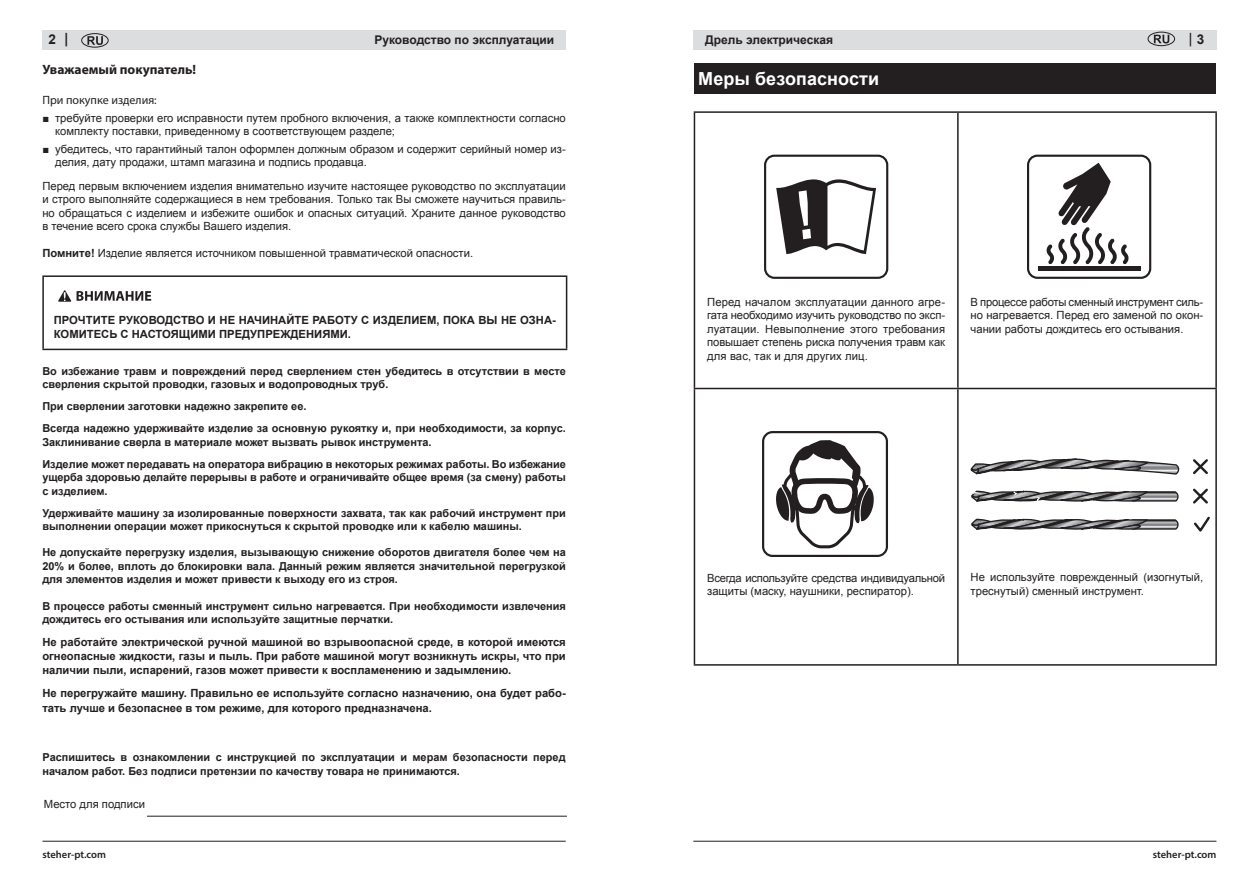
<style>
.page{position:relative;width:1259px;height:893px;background:#fff}
.page>*{position:absolute;margin:0;border:0;box-sizing:border-box;transform-origin:0 0}
.t1{font:700 18px "Arial";letter-spacing:.005em;color:#fff}
.t2{font:700 13.5px "Myriad Pro";color:#231f20}
.t3{font:700 13.5px "Arial";color:#231f20}
.t4{font:600 13.5px "Myriad Pro";color:#231f20}
.t5{font:700 12px "Arial";color:#231f20}
.t6{font:12px "Myriad Pro";color:#231f20}
.t7{font:11.25px/13.5px "Arial";color:#231f20}
.t8{font:700 11.25px/14.2px "Arial";color:#231f20}
.t9{font:11.25px/13.5px "Arial";letter-spacing:-.02em;color:#231f20}
.t10{font:700 10.95px/13.5px "Arial";color:#231f20}
.t11{font:600 10.5px "Myriad Pro";color:#231f20}
.s1{font-family:"Myriad Pro"}
.s2{font-family:"Arial";font-weight:700}
.s3{font-family:"Times New Roman"}
.s4{font-weight:700}
</style>
<div class="page">
<div style="left:693px;top:30px;width:523px;height:20px;background:#dcdddf"></div>
<div style="left:43px;top:30px;width:523px;height:20px;background:#dcdddf"></div>
<hr style="left:693px;top:841px;width:523px;height:1px;background:#231f20">
<hr style="left:43px;top:841px;width:523px;height:1px;background:#231f20">
<svg style="left:1153px;top:35px;width:16px;height:8px"></svg>
<div style="left:1147px;top:32px;width:28px;height:14px;border:1px solid #231f20;border-radius:50%"></div>
<svg style="left:87px;top:36px;width:16px;height:9px"></svg>
<div style="left:81px;top:33px;width:27px;height:15px;border:1px solid #231f20;border-radius:50%"></div>
<hr style="left:42px;top:275px;width:525px;height:2px;background:#231f20">
<hr style="left:42px;top:277px;width:2px;height:72px;background:#231f20">
<hr style="left:566px;top:277px;width:1px;height:72px;background:#231f20">
<hr style="left:42px;top:349px;width:525px;height:1px;background:#231f20">
<svg style="left:58px;top:290px;width:13px;height:12px"></svg>
<svg style="left:77px;top:291px;width:74px;height:10px"></svg>
<div style="left:694px;top:63px;width:521px;height:30px;background:#231f20"></div>
<hr style="left:693px;top:111px;width:265px;height:2px;background:#231f20">
<hr style="left:693px;top:113px;width:2px;height:275px;background:#231f20">
<hr style="left:958px;top:111px;width:258px;height:2px;background:#231f20">
<hr style="left:957px;top:113px;width:1px;height:275px;background:#231f20">
<hr style="left:1215px;top:113px;width:1px;height:275px;background:#231f20">
<hr style="left:693px;top:388px;width:265px;height:1px;background:#231f20">
<hr style="left:693px;top:389px;width:2px;height:275px;background:#231f20">
<hr style="left:958px;top:388px;width:258px;height:1px;background:#231f20">
<hr style="left:957px;top:389px;width:1px;height:275px;background:#231f20">
<hr style="left:1215px;top:389px;width:1px;height:275px;background:#231f20">
<hr style="left:693px;top:664px;width:265px;height:2px;background:#231f20">
<hr style="left:958px;top:664px;width:258px;height:2px;background:#231f20">
<div style="left:764px;top:155px;width:124px;height:124px;border:2px solid #231f20;border-radius:9px"></div>
<svg style="left:776px;top:179px;width:100px;height:75px"></svg>
<div style="left:1027px;top:155px;width:124px;height:124px;border:2px solid #231f20;border-radius:9px"></div>
<div style="left:1038px;top:266px;width:102px;height:5px;background:#231f20"></div>
<svg style="left:1046px;top:163px;width:82px;height:101px"></svg>
<div style="left:762px;top:431px;width:126px;height:126px;border:2px solid #231f20;border-radius:9px"></div>
<svg style="left:776px;top:440px;width:98px;height:109px"></svg>
<svg style="left:970px;top:459px;width:210px;height:16px"></svg>
<svg style="left:971px;top:518px;width:208px;height:12px;background:#807f81"></svg>
<svg style="left:971px;top:490px;width:208px;height:12px;background:#828182"></svg>
<svg style="left:1193px;top:459px;width:17px;height:73px"></svg>
<hr style="left:147px;top:816px;width:420px;height:1px;background:#231f20">
<p class="t3" style="left:48px;top:30px;width:21px">2 <span class="s1">|</span></p>
<p class="t4" style="left:1189px;top:30px;width:17px">| <span class="s2">3</span></p>
<p class="t2" style="left:42px;top:61px;width:155px">Уважаемый покупатель!</p>
<p class="t6" style="left:42px;top:92px;width:116px">При покупке изделия:</p>
<p class="t7" style="left:55px;top:111px;width:512px;text-indent:-13px"><span class="s3">■</span> требуйте проверки его исправности путем пробного включения, а также комплектности согласно комплекту поставки, приведенному в соответствующем разделе;</p>
<p class="t7" style="left:55px;top:142px;width:512px;text-indent:-13px"><span class="s3">■</span> убедитесь, что гарантийный талон оформлен должным образом и содержит серийный номер из&shy;делия, дату продажи, штамп магазина и подпись продавца.</p>
<p class="t7" style="left:42px;top:179px;width:525px;text-align:justify">Перед первым включением изделия внимательно изучите настоящее руководство по эксплуатации и строго выполняйте содержащиеся в нем требования. Только так Вы сможете научиться правиль&shy;но обращаться с изделием и избежите ошибок и опасных ситуаций. Храните данное руководство в течение всего срока службы Вашего изделия.</p>
<p class="t7" style="left:42px;top:246px;width:432px"><span class="s4">Помните!</span> Изделие является источником повышенной травматической опасности.</p>
<p class="t5" style="left:374px;top:32px;width:181px">Руководство по эксплуатации</p>
<p class="t5" style="left:705px;top:32px;width:129px">Дрель электрическая</p>
<h1 class="t1" style="left:698px;top:67px;width:182px">Меры безопасности</h1>
<p class="t8" style="left:54px;top:313px;width:504px">ПРОЧТИТЕ РУКОВОДСТВО И НЕ НАЧИНАЙТЕ РАБОТУ С ИЗДЕЛИЕМ, ПОКА ВЫ НЕ ОЗНА-<br>КОМИТЕСЬ С НАСТОЯЩИМИ ПРЕДУПРЕЖДЕНИЯМИ.</p>
<p class="t10" style="left:42px;top:364px;width:525px">Во избежание травм и повреждений перед сверлением стен убедитесь в отсутствии в месте сверления скрытой проводки, газовых и водопроводных труб.</p>
<p class="t10" style="left:42px;top:396px;width:525px;line-height:22px">При сверлении заготовки надежно закрепите ее.<br>Всегда надежно удерживайте изделие за основную рукоятку и, при необходимости, за корпус.</p>
<p class="t10" style="left:42px;top:431px;width:525px;line-height:22px">Заклинивание сверла в материале может вызвать рывок инструмента.<br>Изделие может передавать на оператора вибрацию в некоторых режимах работы. Во избежание</p>
<p class="t10" style="left:42px;top:471px;width:525px">ущерба здоровью делайте перерывы в работе и ограничивайте общее время (за смену) работы с изделием.</p>
<p class="t10" style="left:42px;top:506px;width:525px">Удерживайте машину за изолированные поверхности захвата, так как рабочий инструмент при выполнении операции может прикоснуться к скрытой проводке или к кабелю машины.</p>
<p class="t10" style="left:42px;top:546px;width:525px;text-align:justify">Не допускайте перегрузку изделия, вызывающую снижение оборотов двигателя более чем на 20% и более, вплоть до блокировки вала. Данный режим является значительной перегрузкой для элементов изделия и может привести к выходу его из строя.</p>
<p class="t10" style="left:42px;top:599px;width:525px">В процессе работы сменный инструмент сильно нагревается. При необходимости извлечения дождитесь его остывания или используйте защитные перчатки.</p>
<p class="t8" style="left:42px;top:635px;width:525px;text-align:justify">Не работайте электрической ручной машиной во взрывоопасной среде, в которой имеются огнеопасные жидкости, газы и пыль. При работе машиной могут возникнуть искры, что при наличии пыли, испарений, газов может привести к воспламенению и задымлению.</p>
<p class="t8" style="left:42px;top:686px;width:525px">Не перегружайте машину. Правильно ее используйте согласно назначению, она будет рабо&shy;тать лучше и безопаснее в том режиме, для которого предназначена.</p>
<p class="t10" style="left:43px;top:751px;width:524px">Распишитесь в ознакомлении с инструкцией по эксплуатации и мерам безопасности перед началом работ. Без подписи претензии по качеству товара не принимаются.</p>
<p class="t7" style="left:44px;top:797px;width:103px">Место для подписи</p>
<p class="t7" style="left:707px;top:295px;width:239px;text-align:justify">Перед началом эксплуатации данного агре&shy;гата необходимо изучить руководство по эксп&shy;луатации. Невыполнение этого требования повышает степень риска получения травм как для вас, так и для других лиц.</p>
<p class="t7" style="left:970px;top:295px;width:234px;text-align:justify">В процессе работы сменный инструмент силь&shy;но нагревается. Перед его заменой по окон&shy;чании работы дождитесь его остывания.</p>
<p class="t9" style="left:707px;top:571px;width:239px">Всегда используйте средства индивидуальной защиты (маску, наушники, респиратор).</p>
<p class="t7" style="left:970px;top:571px;width:234px">Не используйте поврежденный (изогнутый, треснутый) сменный инструмент.</p>
<p class="t11" style="left:43px;top:847px;width:65px">steher-pt.com</p>
<p class="t11" style="left:1153px;top:847px;width:65px">steher-pt.com</p>
</div>
